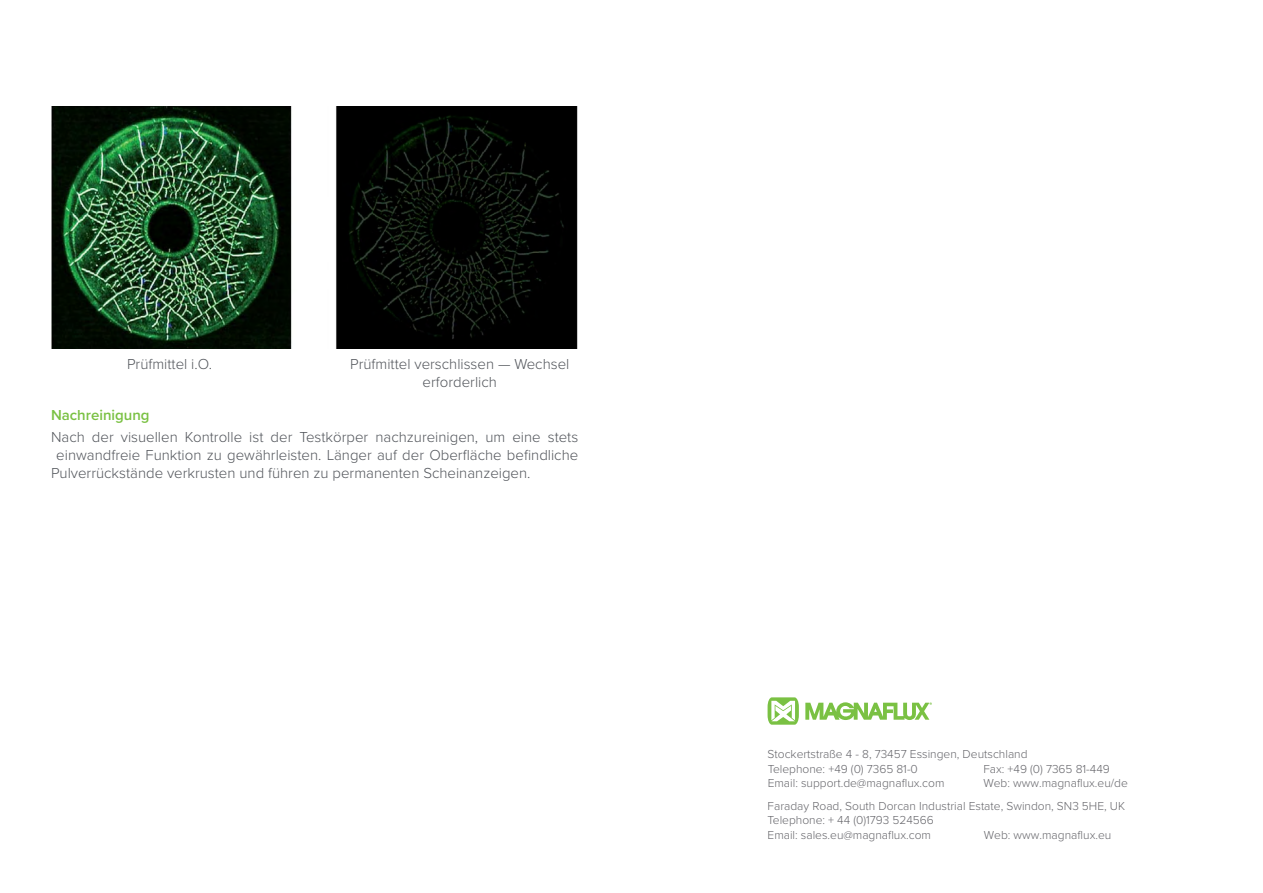
<style>
.page{position:relative;width:1263px;height:893px;background:#fff}
.page>*{position:absolute;margin:0;border:0;box-sizing:border-box;transform-origin:0 0}
.t1{font:300 15px/18px "Proxima Nova";color:#52555b;text-align:center}
.t2{font:600 15px "Proxima Nova";color:#7ac143}
.t3{font:300 12px/14.5px "Proxima Nova";color:#65656a}
</style>
<div class="page">
<img style="left:51px;top:106px;width:527px;height:243px">
<svg style="left:805px;top:702px;width:127px;height:18px"></svg>
<svg style="left:767px;top:697px;width:32px;height:28px"></svg>
<p class="t1" style="left:127px;top:354px;width:87px">Prüfmittel i.O.</p>
<p class="t1" style="left:350px;top:354px;width:221px">Prüfmittel verschlissen — Wechsel erforderlich</p>
<p class="t2" style="left:51px;top:404px;width:100px">Nachreinigung</p>
<p class="t1" style="left:51px;top:427px;width:529px">Nach der visuellen Kontrolle ist der Testkörper nachzureinigen, um eine stets</p>
<p class="t1" style="left:56px;top:445px;width:523px">einwandfreie Funktion zu gewährleisten. Länger auf der Oberfläche befindliche</p>
<p class="t1" style="left:51px;top:463px;width:481px">Pulverrückstände verkrusten und führen zu permanenten Scheinanzeigen.</p>
<p class="t3" style="left:983px;top:747px;width:146px;text-indent:-216px">Stockertstraße 4 - 8, 73457 Essingen, Deutschland<br>Fax: +49 (0) 7365 81-449<br>Web: www.magnaflux.eu/de</p>
<p class="t3" style="left:767px;top:798px;width:359px">Faraday Road, South Dorcan Industrial Estate, Swindon, SN3 5HE, UK<br>Telephone: + 44 (0)1793 524566<br>Email: sales.eu@magnaflux.com</p>
<p class="t3" style="left:984px;top:827px;width:129px">Web: www.magnaflux.eu</p>
</div>
